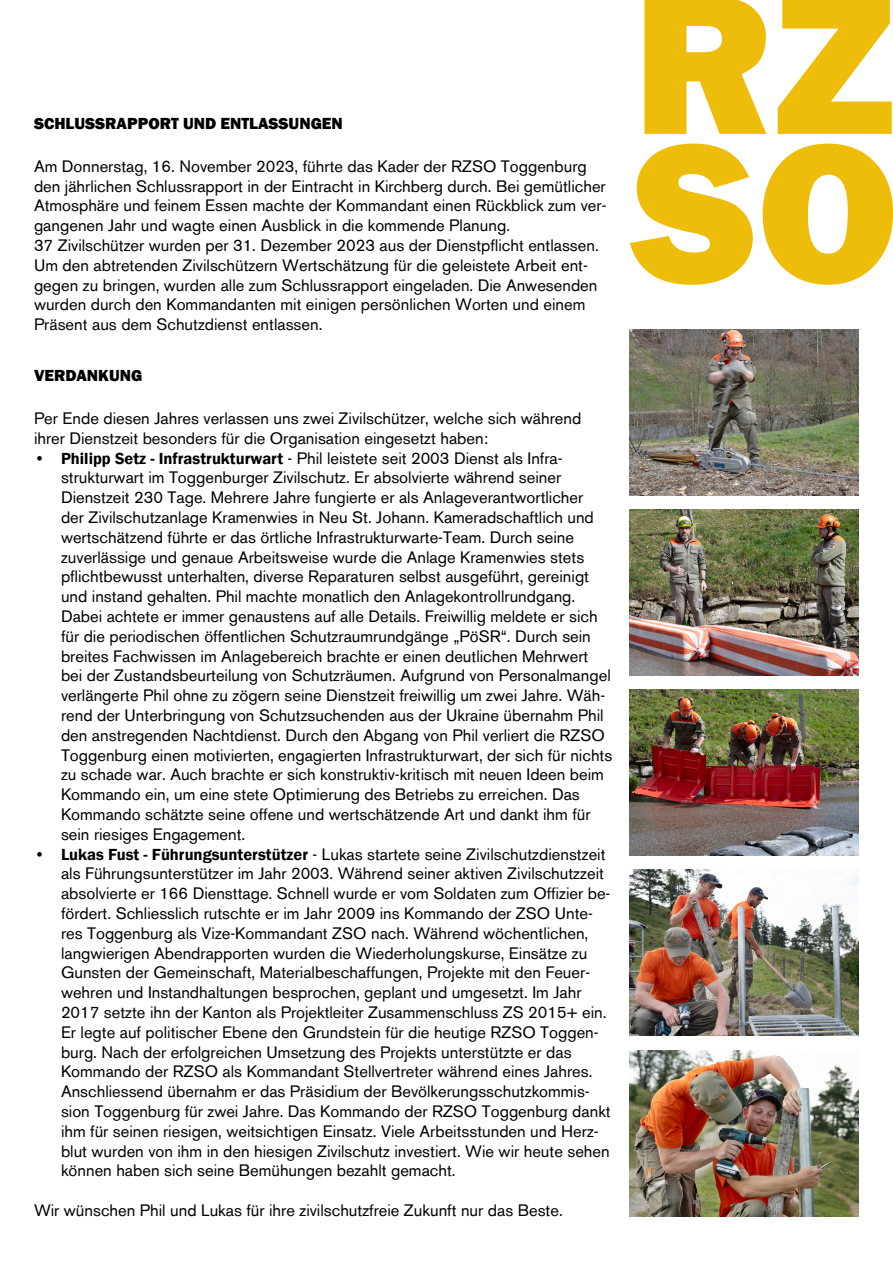
<style>
.page{position:relative;width:893px;height:1263px;background:#fff}
.page>*{position:absolute;margin:0;border:0;box-sizing:border-box;transform-origin:0 0}
.t1{font:800 205.5px "Franklin Gothic";color:#eebd0a}
.t2{font:16.5px/19.8px "Akzidenz Grotesk BE";color:#000}
.t3{font:800 16.5px "Franklin Gothic";color:#000}
.s1{font-family:"Franklin Gothic";font-weight:600}
</style>
<div class="page">
<img style="left:629px;top:870px;width:230px;height:166px">
<img style="left:629px;top:509px;width:230px;height:166px">
<img style="left:629px;top:690px;width:230px;height:165px">
<img style="left:629px;top:329px;width:230px;height:166px">
<img style="left:629px;top:1050px;width:230px;height:166px">
<p class="t3" style="left:34px;top:113px;width:310px">SCHLUSSRAPPORT UND ENTLASSUNGEN</p>
<p class="t2" style="left:34px;top:156px;width:573px">Am Donnerstag, 16. November 2023, führte das Kader der RZSO Toggenburg den jährlichen Schlussrapport in der Eintracht in Kirchberg durch. Bei gemütlicher</p>
<p class="t2" style="left:34px;top:196px;width:574px">Atmosphäre und feinem Essen machte der Kommandant einen Rückblick zum ver&shy;gangenen Jahr und wagte einen Ausblick in die kommende Planung.<br>37 Zivilschützer wurden per 31. Dezember 2023 aus der Dienstpflicht entlassen.<br>Um den abtretenden Zivilschützern Wertschätzung für die geleistete Arbeit ent&shy;gegen zu bringen, wurden alle zum Schlussrapport eingeladen. Die Anwesenden wurden durch den Kommandanten mit einigen persönlichen Worten und einem Präsent aus dem Schutzdienst entlassen.</p>
<p class="t3" style="left:34px;top:365px;width:110px">VERDANKUNG</p>
<p class="t2" style="left:34px;top:408px;width:549px">Per Ende diesen Jahres verlassen uns zwei Zivilschützer, welche sich während ihrer Dienstzeit besonders für die Organisation eingesetzt haben:</p>
<p class="t2" style="left:61px;top:448px;width:553px;text-indent:-27px"><span class="s1">• Philipp Setz - Infrastrukturwart</span> - Phil leistete seit 2003 Dienst als Infra&shy;strukturwart im Toggenburger Zivilschutz. Er absolvierte während seiner Dienstzeit 230 Tage. Mehrere Jahre fungierte er als Anlageverantwortlicher<br>der Zivilschutzanlage Kramenwies in Neu St. Johann. Kameradschaftlich und wertschätzend führte er das örtliche Infrastrukturwarte-Team. Durch seine zuverlässige und genaue Arbeitsweise wurde die Anlage Kramenwies stets pflichtbewusst unterhalten, diverse Reparaturen selbst ausgeführt, gereinigt und instand gehalten. Phil machte monatlich den Anlagekontrollrundgang.<br>Dabei achtete er immer genaustens auf alle Details. Freiwillig meldete er sich für die periodischen öffentlichen Schutzraumrundgänge „PöSR“. Durch sein breites Fachwissen im Anlagebereich brachte er einen deutlichen Mehrwert bei der Zustandsbeurteilung von Schutzräumen. Aufgrund von Personalmangel verlängerte Phil ohne zu zögern seine Dienstzeit freiwillig um zwei Jahre. Wäh&shy;rend der Unterbringung von Schutzsuchenden aus der Ukraine übernahm Phil den anstregenden Nachtdienst. Durch den Abgang von Phil verliert die RZSO Toggenburg einen motivierten, engagierten Infrastrukturwart, der sich für nichts zu schade war. Auch brachte er sich konstruktiv-kritisch mit neuen Ideen beim Kommando ein, um eine stete Optimierung des Betriebs zu erreichen. Das Kommando schätzte seine offene und wertschätzende Art und dankt ihm für sein riesiges Engagement.</p>
<p class="t2" style="left:61px;top:844px;width:551px;text-indent:-27px"><span class="s1">• Lukas Fust - Führungsunterstützer</span> - Lukas startete seine Zivilschutzdienstzeit als Führungsunterstützer im Jahr 2003. Während seiner aktiven Zivilschutzzeit absolvierte er 166 Diensttage. Schnell wurde er vom Soldaten zum Offizier be&shy;fördert. Schliesslich rutschte er im Jahr 2009 ins Kommando der ZSO Unte&shy;res Toggenburg als Vize-Kommandant ZSO nach. Während wöchentlichen, langwierigen Abendrapporten wurden die Wiederholungskurse, Einsätze zu Gunsten der Gemeinschaft, Materialbeschaffungen, Projekte mit den Feuer&shy;wehren und Instandhaltungen besprochen, geplant und umgesetzt. Im Jahr 2017 setzte ihn der Kanton als Projektleiter Zusammenschluss ZS 2015+ ein.<br>Er legte auf politischer Ebene den Grundstein für die heutige RZSO Toggen&shy;burg. Nach der erfolgreichen Umsetzung des Projekts unterstützte er das Kommando der RZSO als Kommandant Stellvertreter während eines Jahres.<br>Anschliessend übernahm er das Präsidium der Bevölkerungsschutzkommis&shy;sion Toggenburg für zwei Jahre. Das Kommando der RZSO Toggenburg dankt ihm für seinen riesigen, weitsichtigen Einsatz. Viele Arbeitsstunden und Herz&shy;blut wurden von ihm in den hiesigen Zivilschutz investiert. Wie wir heute sehen können haben sich seine Bemühungen bezahlt gemacht.</p>
<p class="t2" style="left:34px;top:1200px;width:530px">Wir wünschen Phil und Lukas für ihre zivilschutzfreie Zukunft nur das Beste.</p>
<h1 class="t1" style="left:632px;top:-68px;width:264px">RZ</h1>
<h1 class="t1" style="left:632px;top:81px;width:268px">SO</h1>
</div>
